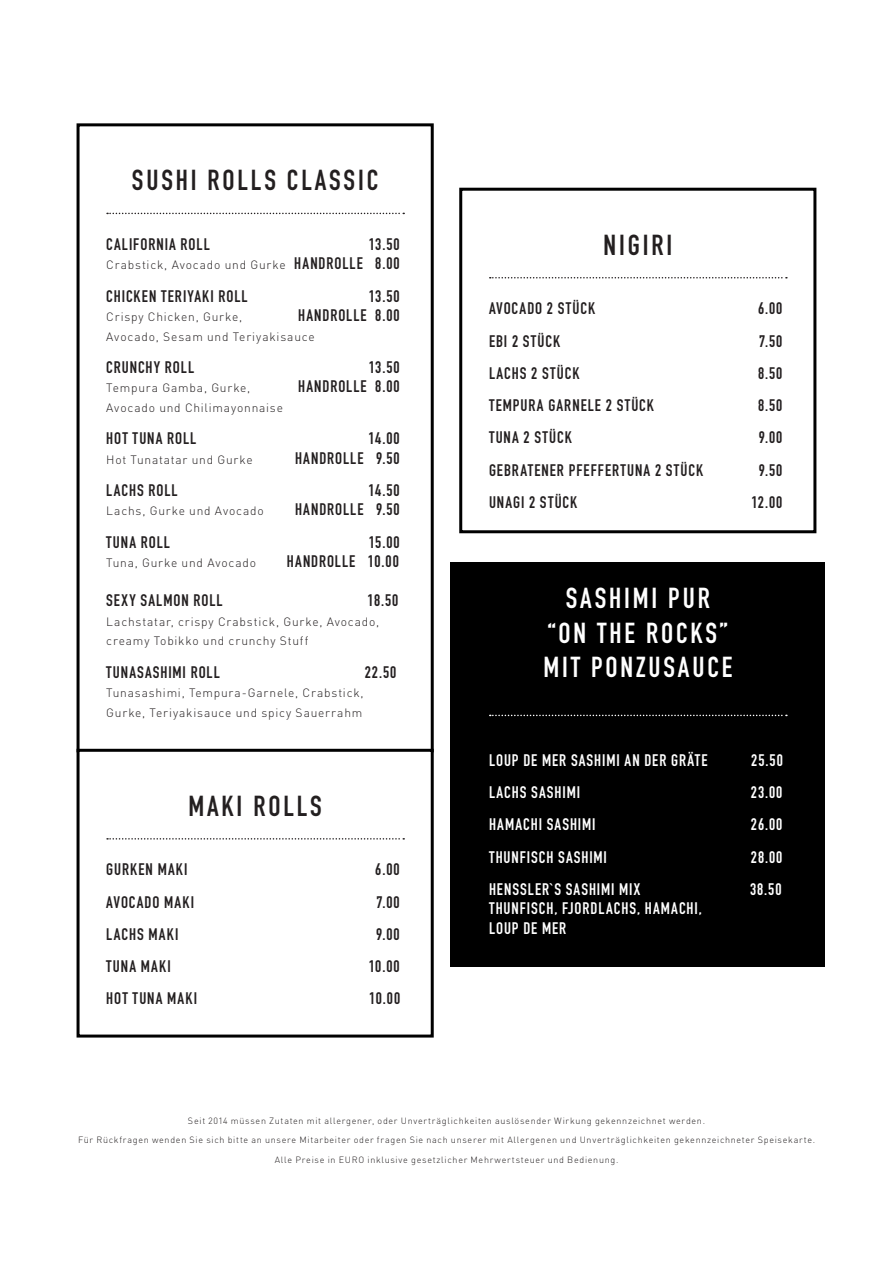
<style>
.page{position:relative;width:893px;height:1263px;background:#fff}
.page>*{position:absolute;margin:0;border:0;box-sizing:border-box;transform-origin:0 0}
.t1{font:700 28.5px/34.2px "DIN Condensed";letter-spacing:.1em;color:#fff;text-align:center}
.t2{font:700 28.5px "DIN Condensed";letter-spacing:.1em;color:#231f20}
.t3{font:700 16.5px "DIN Condensed";letter-spacing:.065em;color:#231f20}
.t4{font:700 16.5px/19.5px "DIN Condensed";letter-spacing:.06em;color:#fff}
.t5{font:300 12px/19.5px "DIN Pro";letter-spacing:.065em;color:#231f20}
.t6{font:300 9px "DIN Pro";letter-spacing:.075em;color:#231f20}
.s1{font-family:"DIN Condensed";font-weight:700;font-size:16.5px}
</style>
<div class="page">
<div style="left:77px;top:123px;width:357px;height:629px;background:#fff;border:3px solid #000"></div>
<div style="left:77px;top:749px;width:357px;height:288px;background:#fff;border:3px solid #000"></div>
<div style="left:459px;top:188px;width:357px;height:345px;background:#fff;border:3px solid #000"></div>
<svg style="left:107px;top:213px;width:297px;height:1px"></svg>
<svg style="left:107px;top:838px;width:297px;height:1px"></svg>
<svg style="left:490px;top:277px;width:297px;height:1px"></svg>
<div style="left:451px;top:562px;width:374px;height:405px;background:#000"></div>
<svg style="left:490px;top:715px;width:297px;height:1px"></svg>
<p class="t2" style="left:132px;top:161px;width:248px">SUSHI ROLLS CLASSIC</p>
<p class="t3" style="left:106px;top:233px;width:105px">CALIFORNIA ROLL</p>
<p class="t3" style="left:369px;top:233px;width:32px">13.50</p>
<p class="t5" style="left:106px;top:255px;width:295px">Crabstick, Avocado und Gurke <span class="s1">HANDROLLE 8.00</span></p>
<p class="t3" style="left:106px;top:285px;width:143px">CHICKEN TERIYAKI ROLL</p>
<p class="t3" style="left:369px;top:285px;width:32px">13.50</p>
<p class="t5" style="left:106px;top:307px;width:137px">Crispy Chicken, Gurke,</p>
<p class="t3" style="left:298px;top:304px;width:103px">HANDROLLE 8.00</p>
<p class="t5" style="left:106px;top:326px;width:210px">Avocado, Sesam und Teriyakisauce</p>
<p class="t3" style="left:106px;top:356px;width:89px">CRUNCHY ROLL</p>
<p class="t3" style="left:369px;top:356px;width:32px">13.50</p>
<p class="t5" style="left:106px;top:378px;width:146px">Tempura Gamba, Gurke,</p>
<p class="t3" style="left:298px;top:376px;width:103px">HANDROLLE 8.00</p>
<p class="t5" style="left:106px;top:397px;width:178px">Avocado und Chilimayonnaise</p>
<p class="t3" style="left:106px;top:427px;width:92px">HOT TUNA ROLL</p>
<p class="t3" style="left:368px;top:427px;width:33px">14.00</p>
<p class="t5" style="left:106px;top:449px;width:148px">Hot Tunatatar und Gurke</p>
<p class="t3" style="left:295px;top:447px;width:106px">HANDROLLE 9.50</p>
<p class="t3" style="left:106px;top:479px;width:73px">LACHS ROLL</p>
<p class="t3" style="left:368px;top:479px;width:33px">14.50</p>
<p class="t5" style="left:106px;top:501px;width:159px">Lachs, Gurke und Avocado</p>
<p class="t3" style="left:295px;top:499px;width:106px">HANDROLLE 9.50</p>
<p class="t3" style="left:106px;top:531px;width:65px">TUNA ROLL</p>
<p class="t3" style="left:369px;top:531px;width:32px">15.00</p>
<p class="t5" style="left:106px;top:553px;width:151px">Tuna, Gurke und Avocado</p>
<p class="t3" style="left:287px;top:550px;width:113px">HANDROLLE 10.00</p>
<p class="t3" style="left:106px;top:589px;width:118px">SEXY SALMON ROLL</p>
<p class="t3" style="left:367px;top:589px;width:32px">18.50</p>
<p class="t5" style="left:106px;top:611px;width:275px">Lachstatar, crispy Crabstick, Gurke, Avocado, creamy Tobikko und crunchy Stuff</p>
<p class="t3" style="left:106px;top:661px;width:115px">TUNASASHIMI ROLL</p>
<p class="t3" style="left:365px;top:661px;width:33px">22.50</p>
<p class="t5" style="left:106px;top:682px;width:259px">Tunasashimi, Tempura-Garnele, Crabstick,<br>Gurke, Teriyakisauce und spicy Sauerrahm</p>
<p class="t2" style="left:188px;top:787px;width:135px">MAKI ROLLS</p>
<p class="t3" style="left:106px;top:858px;width:83px">GURKEN MAKI</p>
<p class="t3" style="left:375px;top:858px;width:26px">6.00</p>
<p class="t3" style="left:106px;top:891px;width:89px">AVOCADO MAKI</p>
<p class="t3" style="left:376px;top:891px;width:25px">7.00</p>
<p class="t3" style="left:106px;top:923px;width:74px">LACHS MAKI</p>
<p class="t3" style="left:376px;top:923px;width:25px">9.00</p>
<p class="t3" style="left:106px;top:955px;width:66px">TUNA MAKI</p>
<p class="t3" style="left:369px;top:955px;width:32px">10.00</p>
<p class="t3" style="left:106px;top:987px;width:92px">HOT TUNA MAKI</p>
<p class="t3" style="left:369px;top:987px;width:32px">10.00</p>
<p class="t2" style="left:603px;top:226px;width:70px">NIGIRI</p>
<p class="t3" style="left:489px;top:297px;width:108px">AVOCADO 2 STÜCK</p>
<p class="t3" style="left:758px;top:297px;width:26px">6.00</p>
<p class="t3" style="left:489px;top:330px;width:73px">EBI 2 STÜCK</p>
<p class="t3" style="left:759px;top:330px;width:25px">7.50</p>
<p class="t3" style="left:489px;top:362px;width:92px">LACHS 2 STÜCK</p>
<p class="t3" style="left:758px;top:362px;width:26px">8.50</p>
<p class="t3" style="left:489px;top:394px;width:166px">TEMPURA GARNELE 2 STÜCK</p>
<p class="t3" style="left:758px;top:394px;width:26px">8.50</p>
<p class="t3" style="left:489px;top:426px;width:84px">TUNA 2 STÜCK</p>
<p class="t3" style="left:759px;top:426px;width:25px">9.00</p>
<p class="t3" style="left:489px;top:459px;width:216px">GEBRATENER PFEFFERTUNA 2 STÜCK</p>
<p class="t3" style="left:759px;top:459px;width:25px">9.50</p>
<p class="t3" style="left:489px;top:491px;width:90px">UNAGI 2 STÜCK</p>
<p class="t3" style="left:751px;top:491px;width:32px">12.00</p>
<p class="t1" style="left:543px;top:581px;width:190px">SASHIMI PUR “ON THE ROCKS”<br>MIT PONZUSAUCE</p>
<p class="t4" style="left:489px;top:750px;width:220px">LOUP DE MER SASHIMI AN DER GRÄTE</p>
<p class="t4" style="left:751px;top:750px;width:33px">25.50</p>
<p class="t4" style="left:489px;top:782px;width:93px">LACHS SASHIMI</p>
<p class="t4" style="left:751px;top:782px;width:33px">23.00</p>
<p class="t4" style="left:489px;top:815px;width:108px">HAMACHI SASHIMI</p>
<p class="t4" style="left:751px;top:815px;width:33px">26.00</p>
<p class="t4" style="left:489px;top:847px;width:119px">THUNFISCH SASHIMI</p>
<p class="t4" style="left:751px;top:847px;width:33px">28.00</p>
<p class="t4" style="left:489px;top:879px;width:153px">HENSSLER`S SASHIMI MIX</p>
<p class="t4" style="left:750px;top:879px;width:33px">38.50</p>
<p class="t4" style="left:489px;top:899px;width:214px">THUNFISCH, FJORDLACHS, HAMACHI,<br>LOUP DE MER</p>
<p class="t6" style="left:188px;top:1115px;width:519px">Seit 2014 müssen Zutaten mit allergener, oder Unverträglichkeiten auslösender Wirkung gekennzeichnet werden.</p>
<p class="t6" style="left:78px;top:1134px;width:739px">Für Rückfragen wenden Sie sich bitte an unsere Mitarbeiter oder fragen Sie nach unserer mit Allergenen und Unverträglichkeiten gekennzeichneter Speisekarte.</p>
<p class="t6" style="left:275px;top:1153px;width:345px">Alle Preise in EURO inklusive gesetzlicher Mehrwertsteuer und Bedienung.</p>
</div>
